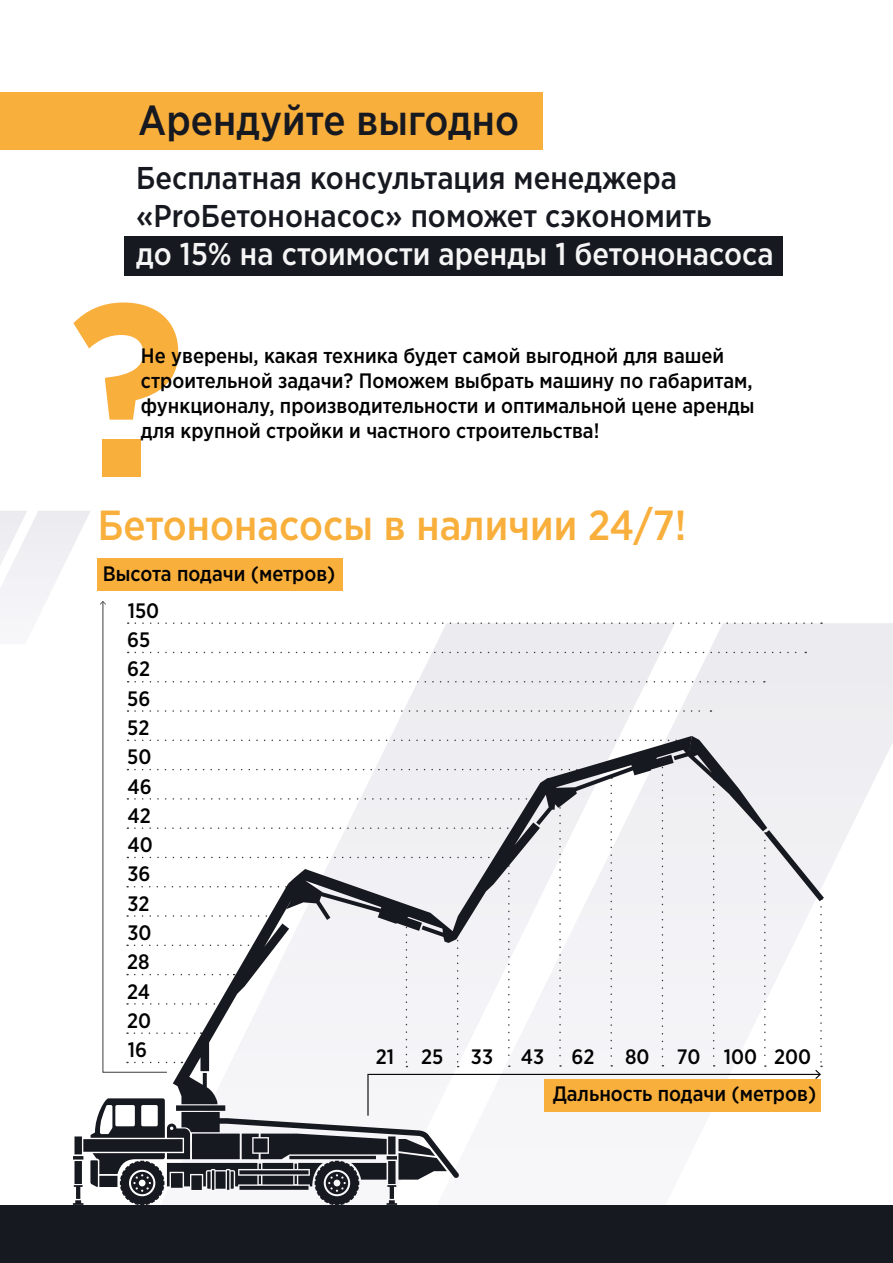
<style>
.page{position:relative;width:893px;height:1263px;background:#fff}
.page>*{position:absolute;margin:0;border:0;box-sizing:border-box;transform-origin:0 0}
.t1{font:500 42px "Gotham Pro Narrow";color:#f9af3c}
.t2{font:500 42px "Gotham Pro Narrow";color:#171920}
.t3{font:500 31.5px/37.8px "Gotham Pro Narrow";color:#171920}
.t4{font:500 31.5px "Gotham Pro Narrow";color:#f5f5f5}
.t5{font:500 20.85px/25px "Gotham Pro Narrow";color:#020203}
</style>
<div class="page">
<div style="left:97px;top:558px;width:246px;height:32px;background:#f9af3c"></div>
<svg style="left:824px;top:623px;width:69px;height:258px"></svg>
<svg style="left:73px;top:302px;width:105px;height:118px"></svg>
<div style="left:102px;top:439px;width:38px;height:38px;background:#f9af3c"></div>
<div style="left:0;top:92px;width:542px;height:57px;background:#f9af3c"></div>
<div style="left:124px;top:236px;width:659px;height:40px;background:#171920"></div>
<svg style="left:0;top:511px;width:90px;height:98px"></svg>
<div style="left:0;top:1205px;width:893px;height:58px;background:#171920"></div>
<svg style="left:73px;top:1110px;width:386px;height:95px"></svg>
<svg style="left:100px;top:601px;width:724px;height:516px"></svg>
<h1 class="t2" style="left:138px;top:97px;width:383px">Арендуйте выгодно</h1>
<h2 class="t3" style="left:136px;top:158px;width:577px">Бесплатная консультация менеджера «ProБетононасос» поможет сэкономить</h2>
<h2 class="t4" style="left:136px;top:236px;width:639px">до 15% на стоимости аренды 1 бетононасоса</h2>
<p class="t5" style="left:141px;top:343px;width:615px">Не уверены, какая техника будет самой выгодной для вашей строительной задачи? Поможем выбрать машину по габаритам, функционалу, производительности и оптимальной цене аренды для крупной стройки и частного строительства!</p>
<h1 class="t1" style="left:98px;top:501px;width:590px">Бетононасосы в наличии 24/7!</h1>
<p class="t5" style="left:103px;top:561px;width:234px">Высота подачи (метров)</p>
<p class="t5" style="left:128px;top:597px;width:33px">150</p>
<p class="t5" style="left:127px;top:626px;width:25px">65</p>
<p class="t5" style="left:127px;top:656px;width:24px">62</p>
<p class="t5" style="left:127px;top:685px;width:25px">56</p>
<p class="t5" style="left:127px;top:714px;width:24px">52</p>
<p class="t5" style="left:127px;top:744px;width:26px">50</p>
<p class="t5" style="left:128px;top:773px;width:26px">46</p>
<p class="t5" style="left:128px;top:802px;width:25px">42</p>
<p class="t5" style="left:128px;top:831px;width:27px">40</p>
<p class="t5" style="left:127px;top:861px;width:24px">36</p>
<p class="t5" style="left:127px;top:890px;width:24px">32</p>
<p class="t5" style="left:127px;top:919px;width:26px">30</p>
<p class="t5" style="left:127px;top:949px;width:24px">28</p>
<p class="t5" style="left:127px;top:978px;width:24px">24</p>
<p class="t5" style="left:127px;top:1007px;width:26px">20</p>
<p class="t5" style="left:128px;top:1037px;width:21px">16</p>
<p class="t5" style="left:376px;top:1043px;width:20px">21</p>
<p class="t5" style="left:421px;top:1043px;width:24px">25</p>
<p class="t5" style="left:471px;top:1043px;width:24px">33</p>
<p class="t5" style="left:521px;top:1043px;width:25px">43</p>
<p class="t5" style="left:571px;top:1043px;width:24px">62</p>
<p class="t5" style="left:625px;top:1043px;width:26px">80</p>
<p class="t5" style="left:677px;top:1043px;width:136px">70 100 200</p>
<p class="t5" style="left:553px;top:1081px;width:265px">Дальность подачи (метров)</p>
</div>
